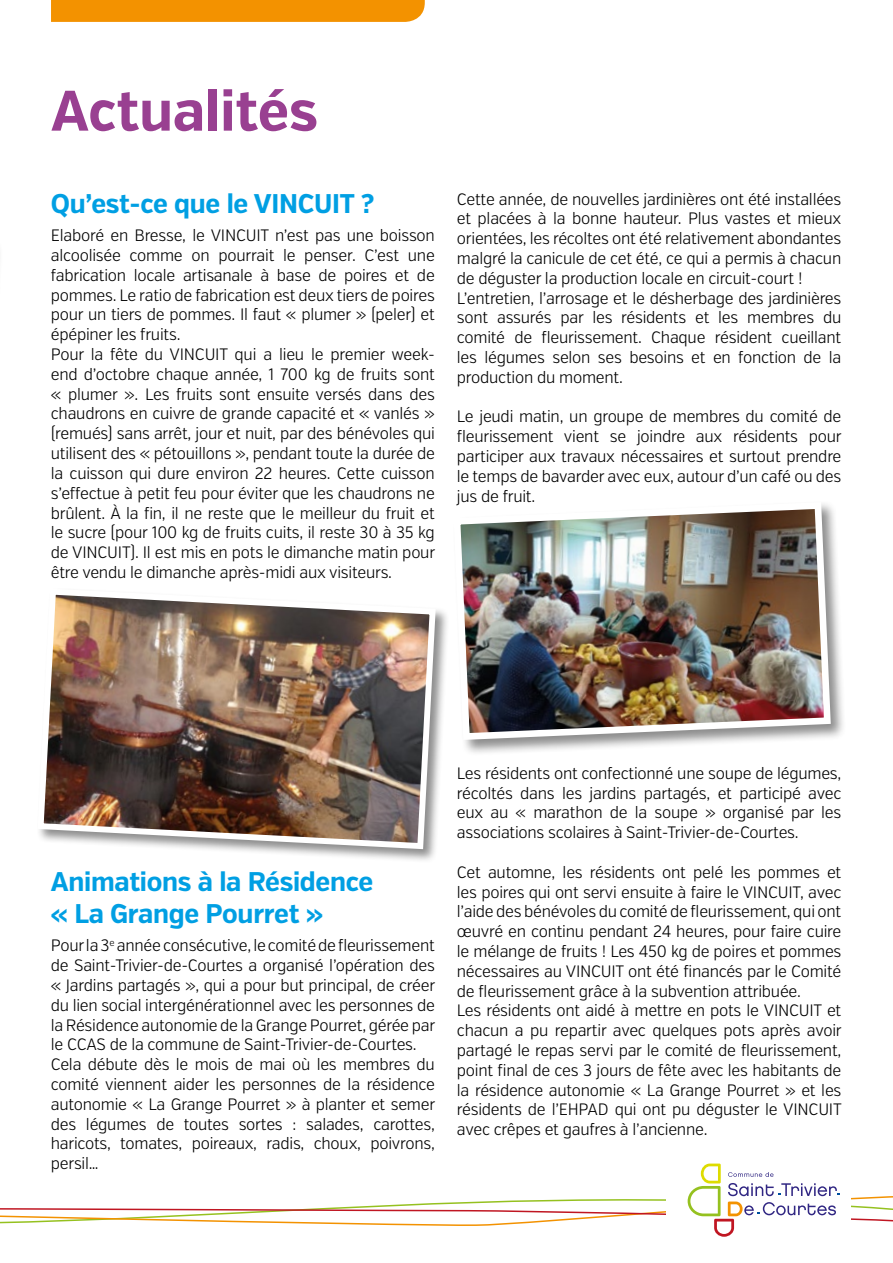
<style>
.page{position:relative;width:893px;height:1263px;background:#fff}
.page>*{position:absolute;margin:0;border:0;box-sizing:border-box;transform-origin:0 0}
.t1{font:700 57px "Verb Cond";color:#994091}
.t2{font:700 27px/32.4px "Verb Cond";letter-spacing:-.01em;color:#009fe3}
.t3{font:300 16.5px/19.8px "Verb Cond";letter-spacing:-.015em;color:#000}
</style>
<div class="page">
<svg style="left:0;top:1163px;width:893px;height:74px"></svg>
<div style="left:51px;top:0;width:374px;height:22px;background:#f39200"></div>
<div style="left:452px;top:500px;width:394px;height:255px;background:#000;opacity:.45"></div>
<img style="left:452px;top:500px;width:382px;height:243px">
<div style="left:36px;top:587px;width:413px;height:276px;background:#000;opacity:.45"></div>
<img style="left:36px;top:587px;width:403px;height:265px">
<h1 class="t1" style="left:51px;top:76px;width:268px">Actualités</h1>
<h2 class="t2" style="left:51px;top:188px;width:325px">Qu’est-ce que le VINCUIT ?</h2>
<p class="t3" style="left:51px;top:226px;width:386px">Elaboré en Bresse, le VINCUIT n’est pas une boisson alcoolisée comme on pourrait le penser. C’est une fabrication locale artisanale à base de poires et de pommes. Le ratio de fabrication est deux tiers de poires pour un tiers de pommes. Il faut « plumer » (peler) et épépiner les fruits.<br>Pour la fête du VINCUIT qui a lieu le premier week&shy;end d’octobre chaque année, 1 700 kg de fruits sont « plumer ». Les fruits sont ensuite versés dans des chaudrons en cuivre de grande capacité et « vanlés » (remués) sans arrêt, jour et nuit, par des bénévoles qui utilisent des « pétouillons », pendant toute la durée de la cuisson qui dure environ 22 heures. Cette cuisson s’effectue à petit feu pour éviter que les chaudrons ne brûlent. À la fin, il ne reste que le meilleur du fruit et le sucre (pour 100 kg de fruits cuits, il reste 30 à 35 kg de VINCUIT). Il est mis en pots le dimanche matin pour être vendu le dimanche après-midi aux visiteurs.</p>
<p class="t3" style="left:457px;top:189px;width:386px">Cette année, de nouvelles jardinières ont été installées et placées à la bonne hauteur. Plus vastes et mieux orientées, les récoltes ont été relativement abondantes malgré la canicule de cet été, ce qui a permis à chacun de déguster la production locale en circuit-court !<br>L’entretien, l’arrosage et le désherbage des jardinières sont assurés par les résidents et les membres du comité de fleurissement. Chaque résident cueillant les légumes selon ses besoins et en fonction de la production du moment.</p>
<p class="t3" style="left:457px;top:407px;width:386px;text-align:justify">Le jeudi matin, un groupe de membres du comité de fleurissement vient se joindre aux résidents pour participer aux travaux nécessaires et surtout prendre le temps de bavarder avec eux, autour d’un café ou des jus de fruit.</p>
<h2 class="t2" style="left:51px;top:865px;width:324px">Animations à la Résidence « La Grange Pourret »</h2>
<p class="t3" style="left:51px;top:936px;width:386px">Pour la 3<sup>e</sup> année consécutive, le comité de fleurissement de Saint-Trivier-de-Courtes a organisé l’opération des « Jardins partagés », qui a pour but principal, de créer du lien social intergénérationnel avec les personnes de la Résidence autonomie de la Grange Pourret, gérée par le CCAS de la commune de Saint-Trivier-de-Courtes.<br>Cela débute dès le mois de mai où les membres du comité viennent aider les personnes de la résidence autonomie « La Grange Pourret » à planter et semer des légumes de toutes sortes : salades, carottes, haricots, tomates, poireaux, radis, choux, poivrons, persil…</p>
<p class="t3" style="left:457px;top:763px;width:386px;text-align:justify">Les résidents ont confectionné une soupe de légumes, récoltés dans les jardins partagés, et participé avec eux au « marathon de la soupe » organisé par les associations scolaires à Saint-Trivier-de-Courtes.</p>
<p class="t3" style="left:457px;top:862px;width:386px">Cet automne, les résidents ont pelé les pommes et les poires qui ont servi ensuite à faire le VINCUIT, avec l’aide des bénévoles du comité de fleurissement, qui ont œuvré en continu pendant 24 heures, pour faire cuire le mélange de fruits ! Les 450 kg de poires et pommes nécessaires au VINCUIT ont été financés par le Comité de fleurissement grâce à la subvention attribuée.<br>Les résidents ont aidé à mettre en pots le VINCUIT et chacun a pu repartir avec quelques pots après avoir partagé le repas servi par le comité de fleurissement, point final de ces 3 jours de fête avec les habitants de la résidence autonomie « La Grange Pourret » et les résidents de l’EHPAD qui ont pu déguster le VINCUIT avec crêpes et gaufres à l’ancienne.</p>
</div>
